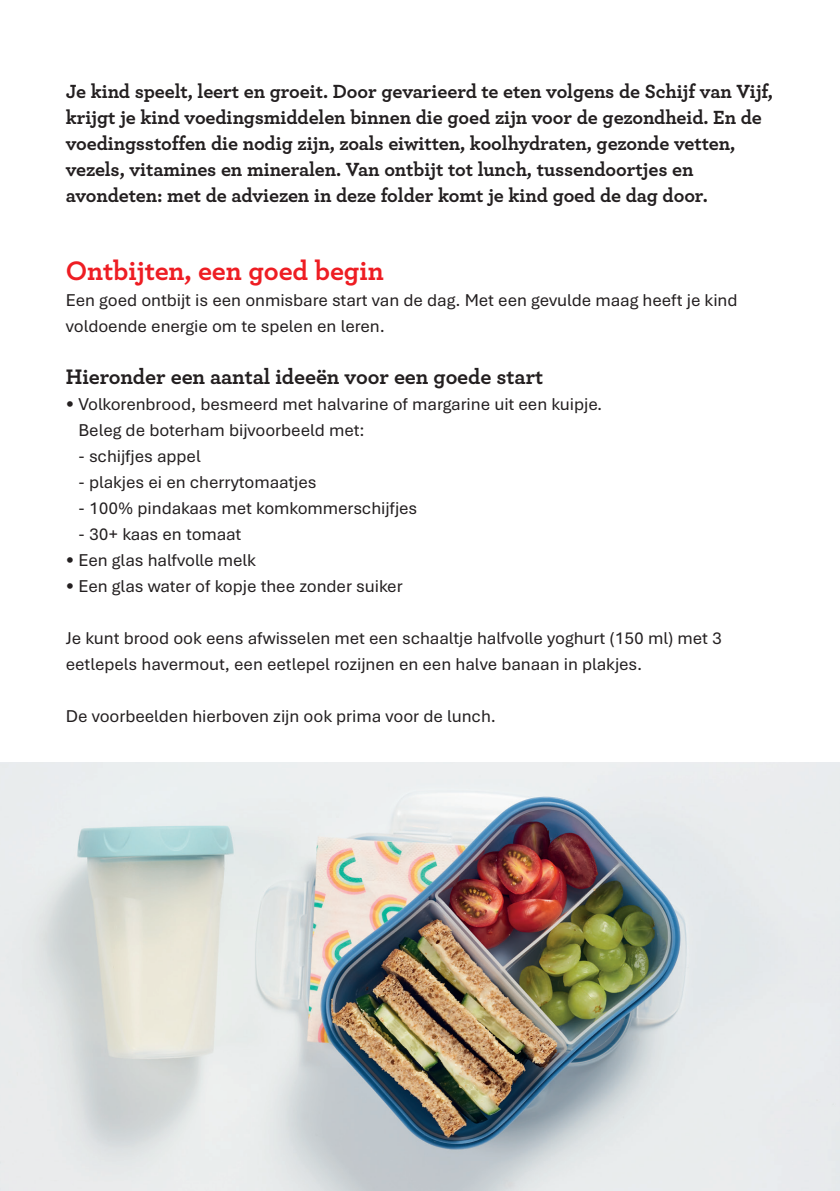
<style>
.page{position:relative;width:840px;height:1191px;background:#fff}
.page>*{position:absolute;margin:0;border:0;box-sizing:border-box;transform-origin:0 0}
.t1{font:700 28px "Archer";letter-spacing:-.005em;color:#ee1d23}
.t2{font:700 22px "Archer";letter-spacing:-.005em;color:#231f20}
.t3{font:700 20px/26px "Archer";letter-spacing:-.005em;color:#231f20}
.t4{font:18px/26px "Bierstadt";letter-spacing:-.005em;color:#231f20}
</style>
<div class="page">
<img style="left:0;top:763px;width:839px;height:428px">
<p class="t3" style="left:66px;top:77px;width:708px">Je kind speelt, leert en groeit. Door gevarieerd te eten volgens de Schijf van Vijf, krijgt je kind voedingsmiddelen binnen die goed zijn voor de gezondheid. En de voedingsstoffen die nodig zijn, zoals eiwitten, koolhydraten, gezonde vetten, vezels, vitamines en mineralen. Van ontbijt tot lunch, tussendoortjes en avondeten: met de adviezen in deze folder komt je kind goed de dag door.</p>
<h1 class="t1" style="left:66px;top:249px;width:319px">Ontbijten, een goed begin</h1>
<p class="t4" style="left:66px;top:288px;width:672px">Een goed ontbijt is een onmisbare start van de dag. Met een gevulde maag heeft je kind voldoende energie om te spelen en leren.</p>
<p class="t2" style="left:66px;top:359px;width:478px">Hieronder een aantal ideeën voor een goede start</p>
<p class="t4" style="left:79px;top:392px;width:525px;text-indent:-13px">• Volkorenbrood, besmeerd met halvarine of margarine uit een kuipje.<br>Beleg de boterham bijvoorbeeld met:</p>
<p class="t4" style="left:79px;top:444px;width:124px">- schijfjes appel</p>
<p class="t4" style="left:79px;top:470px;width:239px">- plakjes ei en cherrytomaatjes</p>
<p class="t4" style="left:79px;top:496px;width:340px">- 100% pindakaas met komkommerschijfjes</p>
<p class="t4" style="left:79px;top:521px;width:164px">- 30+ kaas en tomaat</p>
<p class="t4" style="left:66px;top:547px;width:191px">• Een glas halfvolle melk</p>
<p class="t4" style="left:66px;top:573px;width:338px">• Een glas water of kopje thee zonder suiker</p>
<p class="t4" style="left:66px;top:625px;width:657px">Je kunt brood ook eens afwisselen met een schaaltje halfvolle yoghurt (150 ml) met 3 eetlepels havermout, een eetlepel rozijnen en een halve banaan in plakjes.</p>
<p class="t4" style="left:66px;top:703px;width:431px">De voorbeelden hierboven zijn ook prima voor de lunch.</p>
</div>
